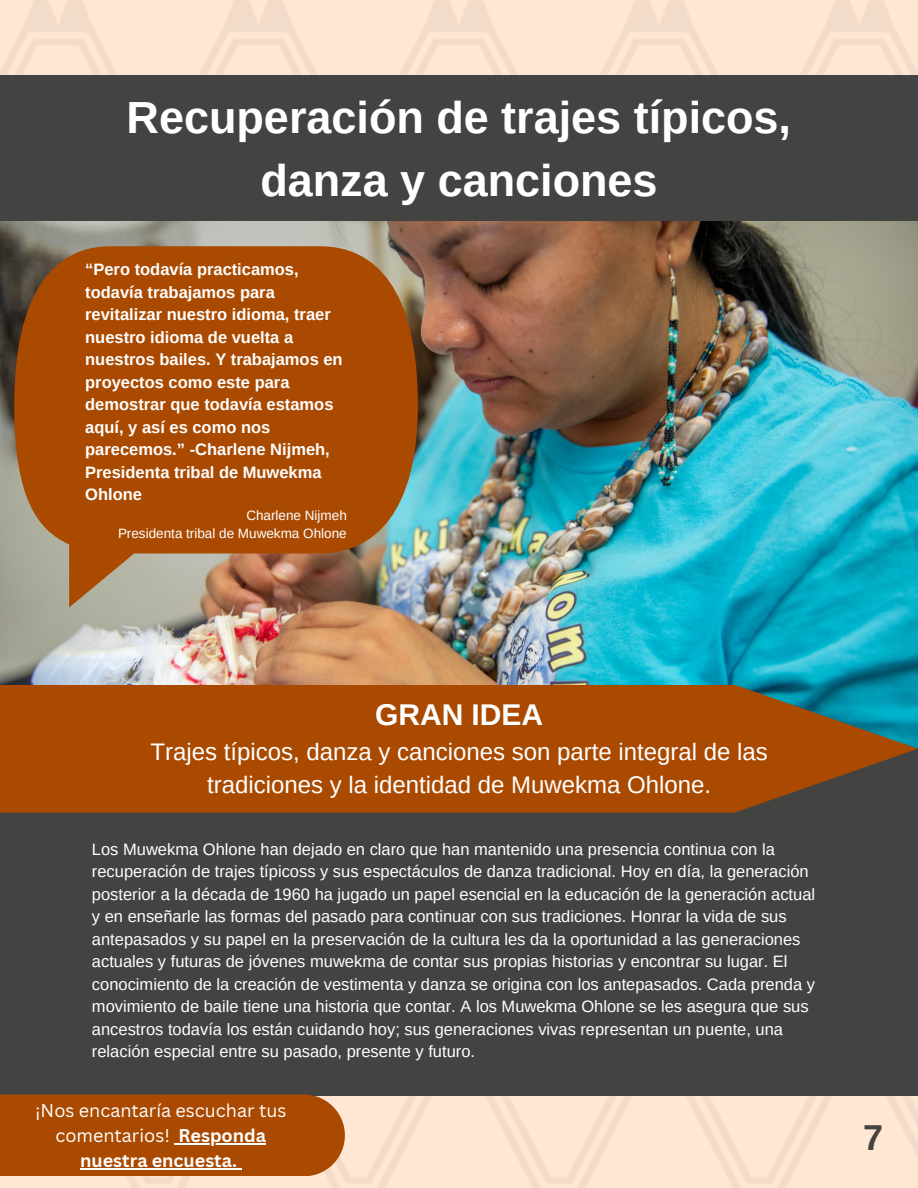
<style>
.page{position:relative;width:918px;height:1188px;background:#fff}
.page>*{position:absolute;margin:0;border:0;box-sizing:border-box;transform-origin:0 0}
.t1{font:700 45px/63px "Arimo";color:#fff;text-align:center}
.t2{font:700 36px "Arimo";color:#434341}
.t3{font:700 30px "Arimo";color:#fff}
.t4{font:24px/32.7px "Arimo";color:#fff;text-align:center}
.t5{font:18px/24.8px "Canva Sans";color:#fff;text-align:center}
.t6{font:16.5px/22.5px "Arimo";color:#fff}
.t7{font:700 16.5px/22.5px "Arimo";color:#fff}
.t8{font:13.5px "Arimo";color:#fff}
.s1{font-weight:700}
</style>
<div class="page">
<img style="left:0;top:0;width:918px;height:1188px">
<div style="left:0;top:76px;width:918px;height:661px;background:#434341"></div>
<img style="left:0;top:222px;width:918px;height:463px">
<svg style="left:14px;top:246px;width:404px;height:307px;fill:#aa4a00"></svg>
<div style="left:0;top:749px;width:918px;height:347px;background:#434341"></div>
<svg style="left:0;top:685px;width:918px;height:127px;fill:#aa4a00"></svg>
<div style="left:0;top:1095px;width:345px;height:81px;background:#aa4a00"></div>
<p class="t1" style="left:127px;top:86px;width:666px">Recuperación de trajes típicos, danza y canciones</p>
<p class="t7" style="left:85px;top:258px;width:259px">“Pero todavía practicamos, todavía trabajamos para revitalizar nuestro idioma, traer nuestro idioma de vuelta a nuestros bailes. Y trabajamos en proyectos como este para demostrar que todavía estamos aquí, y así es como nos parecemos.” -Charlene Nijmeh,<br>Presidenta tribal de Muwekma<br>Ohlone</p>
<p class="t8" style="left:246px;top:508px;width:102px">Charlene Nijmeh</p>
<p class="t8" style="left:118px;top:526px;width:230px">Presidenta tribal de Muwekma Ohlone</p>
<p class="t3" style="left:375px;top:698px;width:170px">GRAN IDEA</p>
<p class="t4" style="left:150px;top:736px;width:619px">Trajes típicos, danza y canciones son parte integral de las tradiciones y la identidad de Muwekma Ohlone.</p>
<p class="t6" style="left:92px;top:838px;width:725px">Los Muwekma Ohlone han dejado en claro que han mantenido una presencia continua con la recuperación de trajes típicoss y sus espectáculos de danza tradicional. Hoy en día, la generación posterior a la década de 1960 ha jugado un papel esencial en la educación de la generación actual y en enseñarle las formas del pasado para continuar con sus tradiciones. Honrar la vida de sus antepasados y su papel en la preservación de la cultura les da la oportunidad a las generaciones actuales y futuras de jóvenes muwekma de contar sus propias historias y encontrar su lugar. El conocimiento de la creación de vestimenta y danza se origina con los antepasados. Cada prenda y movimiento de baile tiene una historia que contar. A los Muwekma Ohlone se les asegura que sus ancestros todavía los están cuidando hoy; sus generaciones vivas representan un puente, una relación especial entre su pasado, presente y futuro.</p>
<p class="t5" style="left:35px;top:1098px;width:253px">¡Nos encantaría escuchar tus comentarios! <span class="s1">Responda nuestra encuesta.</span></p>
<p class="t2" style="left:863px;top:1117px;width:22px">7</p>
</div>
